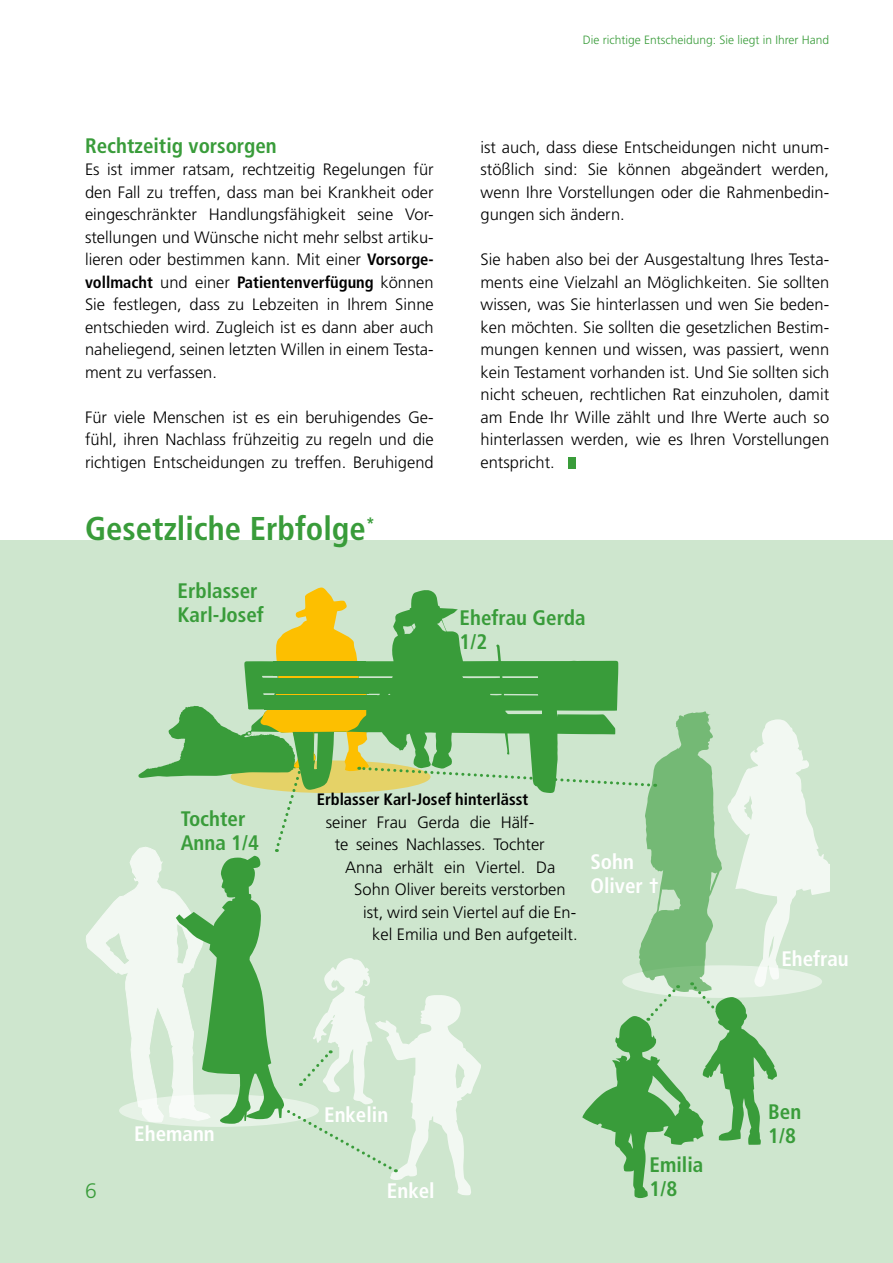
<style>
.page{position:relative;width:893px;height:1263px;background:#fff}
.page>*{position:absolute;margin:0;border:0;box-sizing:border-box;transform-origin:0 0}
.t1{font:700 condensed 33px "Frutiger LT Pro";color:#399c3a}
.t2{font:700 condensed 21px/24px "Frutiger LT Pro";color:#399c3a}
.t3{font:700 condensed 21px/24px "Frutiger LT Pro";color:#fff}
.t4{font:300 21px "Frutiger LT Pro";color:#399c3a}
.t5{font:300 16.5px/22.5px "Frutiger LT Pro";color:#000;text-align:justify}
.t6{font:700 condensed 16.5px "Frutiger LT Pro";color:#000}
.t7{font:300 12px "Frutiger LT Pro";color:#399c3a}
.s1{font-weight:700;font-stretch:condensed}
</style>
<div class="page">
<div style="left:0;top:540px;width:893px;height:723px;background:#cee6ce"></div>
<div style="left:568px;top:457px;width:8px;height:11px;background:#399c3a"></div>
<svg style="left:86px;top:587px;width:743px;height:611px"></svg>
<p class="t7" style="left:583px;top:33px;width:248px">Die richtige Entscheidung: Sie liegt in Ihrer Hand</p>
<p class="t2" style="left:85px;top:133px;width:193px">Rechtzeitig vorsorgen</p>
<p class="t5" style="left:85px;top:158px;width:350px">Es ist immer ratsam, rechtzeitig Regelungen für den Fall zu treffen, dass man bei Krankheit oder eingeschränkter Handlungsfähigkeit seine Vor&shy;stellungen und Wünsche nicht mehr selbst artiku&shy;lieren oder bestimmen kann. Mit einer <span class="s1">Vorsorge&shy;vollmacht</span> und einer <span class="s1">Patientenverfügung</span> können Sie festlegen, dass zu Lebzeiten in Ihrem Sinne entschieden wird. Zugleich ist es dann aber auch naheliegend, seinen letzten Willen in einem Testa&shy;ment zu verfassen.</p>
<p class="t5" style="left:85px;top:406px;width:350px">Für viele Menschen ist es ein beruhigendes Ge&shy;fühl, ihren Nachlass frühzeitig zu regeln und die richtigen Entscheidungen zu treffen. Beruhigend</p>
<h1 class="t1" style="left:85px;top:509px;width:292px">Gesetzliche Erbfolge<sup>*</sup></h1>
<p class="t2" style="left:178px;top:578px;width:88px">Erblasser<br>Karl-Josef</p>
<p class="t5" style="left:480px;top:136px;width:350px">ist auch, dass diese Entscheidungen nicht unum&shy;stößlich sind: Sie können abgeändert werden, wenn Ihre Vorstellungen oder die Rahmenbedin&shy;gungen sich ändern.</p>
<p class="t5" style="left:480px;top:248px;width:350px">Sie haben also bei der Ausgestaltung Ihres Testa&shy;ments eine Vielzahl an Möglichkeiten. Sie sollten wissen, was Sie hinterlassen und wen Sie beden&shy;ken möchten. Sie sollten die gesetzlichen Bestim&shy;mungen kennen und wissen, was passiert, wenn kein Testament vorhanden ist. Und Sie sollten sich nicht scheuen, rechtlichen Rat einzuholen, damit am Ende Ihr Wille zählt und Ihre Werte auch so hinterlassen werden, wie es Ihren Vorstellungen entspricht.</p>
<p class="t2" style="left:460px;top:606px;width:127px">Ehefrau Gerda<br>1/2</p>
<p class="t2" style="left:181px;top:807px;width:80px">Tochter<br>Anna 1/4</p>
<p class="t6" style="left:317px;top:790px;width:213px">Erblasser Karl-Josef hinterlässt</p>
<p class="t5" style="left:326px;top:811px;width:210px">seiner Frau Gerda die Hälf-</p>
<p class="t5" style="left:335px;top:833px;width:212px">te seines Nachlasses. Tochter</p>
<p class="t5" style="left:345px;top:856px;width:212px">Anna erhält ein Viertel. Da</p>
<p class="t5" style="left:354px;top:878px;width:213px">Sohn Oliver bereits verstorben</p>
<p class="t5" style="left:363px;top:901px;width:215px">ist, wird sein Viertel auf die En-</p>
<p class="t5" style="left:372px;top:923px;width:207px">kel Emilia und Ben aufgeteilt.</p>
<p class="t3" style="left:590px;top:849px;width:70px">Sohn<br>Oliver †</p>
<p class="t4" style="left:85px;top:1179px;width:13px">6</p>
<p class="t3" style="left:134px;top:1121px;width:82px">Ehemann</p>
<p class="t3" style="left:324px;top:1103px;width:66px">Enkelin</p>
<p class="t3" style="left:387px;top:1179px;width:49px">Enkel</p>
<p class="t2" style="left:650px;top:1152px;width:55px">Emilia<br>1/8</p>
<p class="t3" style="left:781px;top:947px;width:69px">Ehefrau</p>
<p class="t2" style="left:768px;top:1100px;width:35px">Ben<br>1/8</p>
</div>
